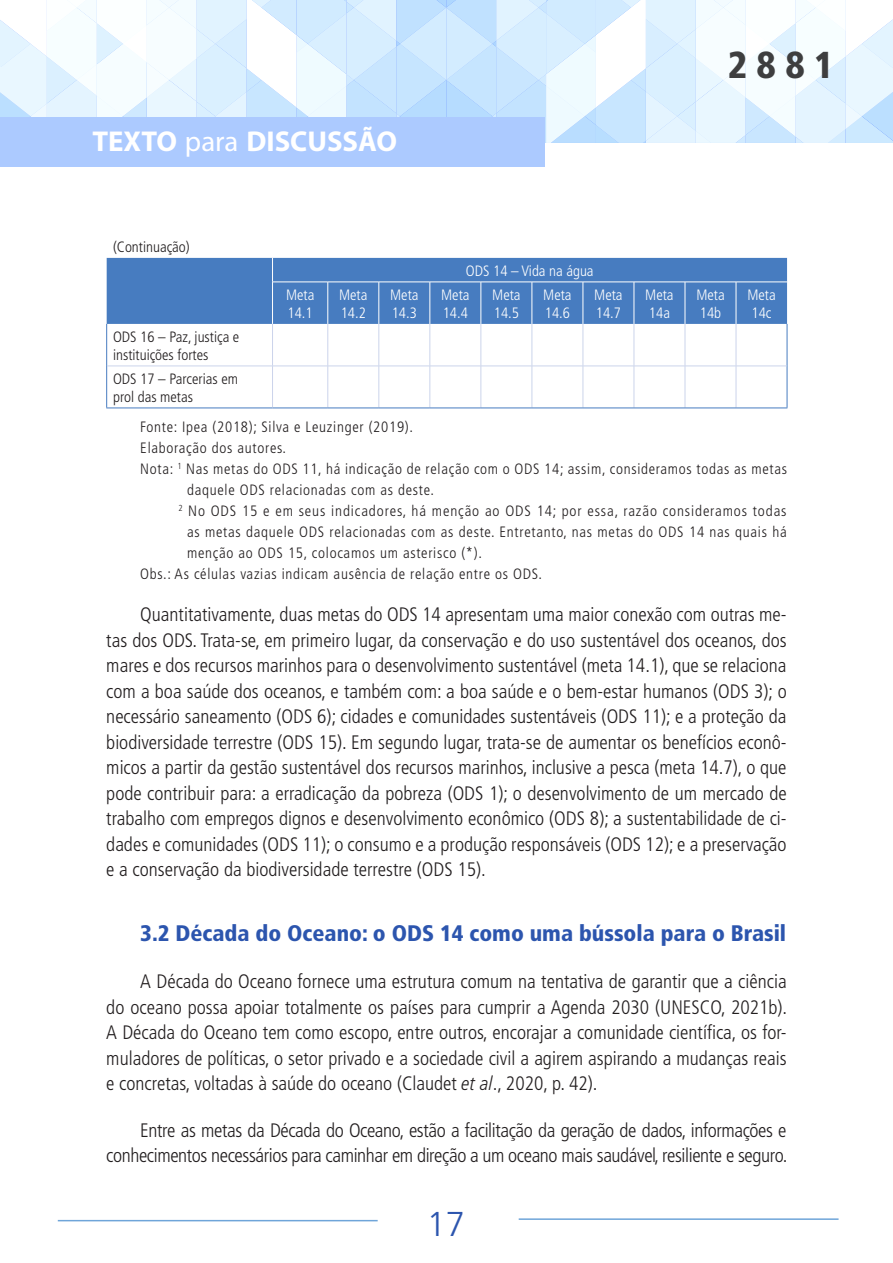
<style>
.page{position:relative;width:893px;height:1263px;background:#fff}
.page>*{position:absolute;margin:0;border:0;box-sizing:border-box;transform-origin:0 0}
.t1{font:900 condensed 37.5px "Frutiger LT Pro";color:#3e3e3f}
.t2{font:300 34.5px "Frutiger LT Pro";color:#2c55ae}
.t3{font:700 28.8px "Myriad Pro";color:#fff}
.titulo_2{font:900 condensed 22.5px "Frutiger LT Pro";color:#2c55ae}
.texto_corrido{font:300 condensed 19.5px/25.5px "Frutiger LT Pro";letter-spacing:-.02em;color:#231f20;text-align:justify}
.fonte_elaboracao_2_m{font:300 condensed 15px/21px "Frutiger LT Pro";letter-spacing:.05em;color:#231f20}
.Cabeçalho_tabela_1_c{font:300 condensed 15px/18px "Frutiger LT Pro";color:#fff}
.miolo_tabela_1_esq{font:300 condensed 15px/18px "Frutiger LT Pro";color:#231f20}
.fonte_elaboracao_3{font:300 condensed 15px "Frutiger LT Pro";letter-spacing:.05em;color:#231f20}
.fonte_elaboracao_1{font:300 condensed 15px "Frutiger LT Pro";letter-spacing:.05em;color:#231f20}
.s1{font-weight:400}
.s2{font-style:italic}
</style>
<div class="page">
<svg style="left:0;top:0;width:893px;height:143px"></svg>
<div style="left:0;top:118px;width:545px;height:49px;background:#accaff"></div>
<hr style="left:519px;top:1218px;width:319px;height:2px;background:#6fa5d9">
<hr style="left:58px;top:1220px;width:320px;height:1px;background:#6fa5d9">
<div style="left:107px;top:258px;width:680px;height:66px;background:#477cc0"></div>
<hr style="left:272px;top:282px;width:1px;height:42px;background:#fff">
<hr style="left:328px;top:282px;width:1px;height:42px;background:#fff">
<hr style="left:379px;top:282px;width:1px;height:42px;background:#fff">
<hr style="left:430px;top:282px;width:1px;height:42px;background:#fff">
<hr style="left:481px;top:282px;width:1px;height:42px;background:#fff">
<hr style="left:532px;top:282px;width:1px;height:42px;background:#fff">
<hr style="left:583px;top:282px;width:1px;height:42px;background:#fff">
<hr style="left:634px;top:282px;width:1px;height:42px;background:#fff">
<hr style="left:685px;top:282px;width:1px;height:42px;background:#fff">
<hr style="left:736px;top:282px;width:1px;height:42px;background:#fff">
<hr style="left:272px;top:282px;width:56px;height:1px;background:#fff">
<hr style="left:328px;top:282px;width:51px;height:1px;background:#fff">
<hr style="left:379px;top:282px;width:51px;height:1px;background:#fff">
<hr style="left:430px;top:282px;width:51px;height:1px;background:#fff">
<hr style="left:481px;top:282px;width:51px;height:1px;background:#fff">
<hr style="left:532px;top:282px;width:51px;height:1px;background:#fff">
<hr style="left:583px;top:282px;width:51px;height:1px;background:#fff">
<hr style="left:634px;top:282px;width:51px;height:1px;background:#fff">
<hr style="left:685px;top:282px;width:51px;height:1px;background:#fff">
<hr style="left:736px;top:282px;width:51px;height:1px;background:#fff">
<hr style="left:106px;top:324px;width:1px;height:42px;background:#477cc0">
<hr style="left:787px;top:324px;width:1px;height:42px;background:#477cc0">
<hr style="left:106px;top:366px;width:1px;height:42px;background:#477cc0">
<hr style="left:787px;top:366px;width:1px;height:42px;background:#477cc0">
<hr style="left:106px;top:408px;width:167px;height:1px;background:#477cc0">
<hr style="left:272px;top:324px;width:1px;height:42px;background:#cbd4eb">
<hr style="left:328px;top:324px;width:1px;height:42px;background:#cbd4eb">
<hr style="left:379px;top:324px;width:1px;height:42px;background:#cbd4eb">
<hr style="left:430px;top:324px;width:1px;height:42px;background:#cbd4eb">
<hr style="left:481px;top:324px;width:1px;height:42px;background:#cbd4eb">
<hr style="left:532px;top:324px;width:1px;height:42px;background:#cbd4eb">
<hr style="left:583px;top:324px;width:1px;height:42px;background:#cbd4eb">
<hr style="left:634px;top:324px;width:1px;height:42px;background:#cbd4eb">
<hr style="left:685px;top:324px;width:1px;height:42px;background:#cbd4eb">
<hr style="left:736px;top:324px;width:1px;height:42px;background:#cbd4eb">
<hr style="left:107px;top:366px;width:166px;height:1px;background:#cbd4eb">
<hr style="left:272px;top:366px;width:1px;height:42px;background:#cbd4eb">
<hr style="left:328px;top:366px;width:1px;height:42px;background:#cbd4eb">
<hr style="left:379px;top:366px;width:1px;height:42px;background:#cbd4eb">
<hr style="left:430px;top:366px;width:1px;height:42px;background:#cbd4eb">
<hr style="left:481px;top:366px;width:1px;height:42px;background:#cbd4eb">
<hr style="left:532px;top:366px;width:1px;height:42px;background:#cbd4eb">
<hr style="left:583px;top:366px;width:1px;height:42px;background:#cbd4eb">
<hr style="left:634px;top:366px;width:1px;height:42px;background:#cbd4eb">
<hr style="left:685px;top:366px;width:1px;height:42px;background:#cbd4eb">
<hr style="left:736px;top:366px;width:1px;height:42px;background:#cbd4eb">
<hr style="left:273px;top:366px;width:55px;height:1px;background:#cbd4eb">
<hr style="left:328px;top:366px;width:51px;height:1px;background:#cbd4eb">
<hr style="left:379px;top:366px;width:51px;height:1px;background:#cbd4eb">
<hr style="left:430px;top:366px;width:51px;height:1px;background:#cbd4eb">
<hr style="left:481px;top:366px;width:51px;height:1px;background:#cbd4eb">
<hr style="left:532px;top:366px;width:51px;height:1px;background:#cbd4eb">
<hr style="left:583px;top:366px;width:51px;height:1px;background:#cbd4eb">
<hr style="left:634px;top:366px;width:51px;height:1px;background:#cbd4eb">
<hr style="left:685px;top:366px;width:51px;height:1px;background:#cbd4eb">
<hr style="left:736px;top:366px;width:51px;height:1px;background:#cbd4eb">
<hr style="left:273px;top:408px;width:55px;height:1px;background:#477cc0">
<hr style="left:328px;top:408px;width:51px;height:1px;background:#477cc0">
<hr style="left:379px;top:408px;width:51px;height:1px;background:#477cc0">
<hr style="left:430px;top:408px;width:51px;height:1px;background:#477cc0">
<hr style="left:481px;top:408px;width:51px;height:1px;background:#477cc0">
<hr style="left:532px;top:408px;width:51px;height:1px;background:#477cc0">
<hr style="left:583px;top:408px;width:51px;height:1px;background:#477cc0">
<hr style="left:634px;top:408px;width:51px;height:1px;background:#477cc0">
<hr style="left:685px;top:408px;width:51px;height:1px;background:#477cc0">
<hr style="left:736px;top:408px;width:51px;height:1px;background:#477cc0">
<h3 class="t3" style="left:92px;top:122px;width:306px">TEXTO <span class="s1">para</span> DISCUSSÃO</h3>
<h1 class="t1" style="left:728px;top:42px;width:108px">2881</h1>
<p class="miolo_tabela_1_esq" style="left:113px;top:237px;width:78px">(Continuação)</p>
<p class="Cabeçalho_tabela_1_c" style="left:286px;top:285px;width:30px">Meta</p>
<p class="Cabeçalho_tabela_1_c" style="left:288px;top:303px;width:27px">14.1</p>
<p class="Cabeçalho_tabela_1_c" style="left:339px;top:285px;width:30px">Meta</p>
<p class="Cabeçalho_tabela_1_c" style="left:341px;top:303px;width:27px">14.2</p>
<p class="Cabeçalho_tabela_1_c" style="left:390px;top:285px;width:30px">Meta</p>
<p class="Cabeçalho_tabela_1_c" style="left:392px;top:303px;width:27px">14.3</p>
<p class="Cabeçalho_tabela_1_c" style="left:466px;top:261px;width:129px">ODS 14 – Vida na água</p>
<p class="Cabeçalho_tabela_1_c" style="left:441px;top:285px;width:30px">Meta</p>
<p class="Cabeçalho_tabela_1_c" style="left:443px;top:303px;width:27px">14.4</p>
<p class="Cabeçalho_tabela_1_c" style="left:492px;top:285px;width:30px">Meta</p>
<p class="Cabeçalho_tabela_1_c" style="left:494px;top:303px;width:27px">14.5</p>
<p class="Cabeçalho_tabela_1_c" style="left:543px;top:285px;width:30px">Meta</p>
<p class="Cabeçalho_tabela_1_c" style="left:545px;top:303px;width:27px">14.6</p>
<p class="Cabeçalho_tabela_1_c" style="left:594px;top:285px;width:30px">Meta</p>
<p class="Cabeçalho_tabela_1_c" style="left:596px;top:303px;width:27px">14.7</p>
<p class="Cabeçalho_tabela_1_c" style="left:645px;top:285px;width:30px">Meta<br>14a</p>
<p class="Cabeçalho_tabela_1_c" style="left:696px;top:285px;width:30px">Meta</p>
<p class="Cabeçalho_tabela_1_c" style="left:700px;top:303px;width:23px">14b</p>
<p class="Cabeçalho_tabela_1_c" style="left:747px;top:285px;width:30px">Meta</p>
<p class="Cabeçalho_tabela_1_c" style="left:752px;top:303px;width:21px">14c</p>
<p class="miolo_tabela_1_esq" style="left:113px;top:327px;width:128px">ODS 16 – Paz, justiça e instituições fortes</p>
<p class="miolo_tabela_1_esq" style="left:113px;top:369px;width:126px">ODS 17 – Parcerias em prol das metas</p>
<p class="fonte_elaboracao_1" style="left:140px;top:418px;width:274px">Fonte: Ipea (2018); Silva e Leuzinger (2019).</p>
<p class="fonte_elaboracao_2_m" style="left:140px;top:437px;width:147px">Elaboração dos autores.</p>
<p class="fonte_elaboracao_2_m" style="left:187px;top:458px;width:601px;text-indent:-47px">Nota: <sup>1</sup> Nas metas do ODS 11, há indicação de relação com o ODS 14; assim, consideramos todas as metas daquele ODS relacionadas com as deste.</p>
<p class="fonte_elaboracao_2_m" style="left:187px;top:500px;width:601px;text-align:justify;text-indent:-9px"><sup>2</sup> No ODS 15 e em seus indicadores, há menção ao ODS 14; por essa, razão consideramos todas as metas daquele ODS relacionadas com as deste. Entretanto, nas metas do ODS 14 nas quais há menção ao ODS 15, colocamos um asterisco (*).</p>
<p class="fonte_elaboracao_3" style="left:140px;top:565px;width:403px">Obs.: As células vazias indicam ausência de relação entre os ODS.</p>
<p class="texto_corrido" style="left:106px;top:602px;width:682px;text-indent:34px">Quantitativamente, duas metas do ODS 14 apresentam uma maior conexão com outras me&shy;tas dos ODS. Trata-se, em primeiro lugar, da conservação e do uso sustentável dos oceanos, dos mares e dos recursos marinhos para o desenvolvimento sustentável (meta 14.1), que se relaciona com a boa saúde dos oceanos, e também com: a boa saúde e o bem-estar humanos (ODS 3); o necessário saneamento (ODS 6); cidades e comunidades sustentáveis (ODS 11); e a proteção da biodiversidade terrestre (ODS 15). Em segundo lugar, trata-se de aumentar os benefícios econô&shy;micos a partir da gestão sustentável dos recursos marinhos, inclusive a pesca (meta 14.7), o que pode contribuir para: a erradicação da pobreza (ODS 1); o desenvolvimento de um mercado de trabalho com empregos dignos e desenvolvimento econômico (ODS 8); a sustentabilidade de ci&shy;dades e comunidades (ODS 11); o consumo e a produção responsáveis (ODS 12); e a preservação e a conservação da biodiversidade terrestre (ODS 15).</p>
<p class="titulo_2" style="left:140px;top:920px;width:647px">3.2 Década do Oceano: o ODS 14 como uma bússola para o Brasil</p>
<p class="texto_corrido" style="left:106px;top:969px;width:682px;text-indent:34px">A Década do Oceano fornece uma estrutura comum na tentativa de garantir que a ciência do oceano possa apoiar totalmente os países para cumprir a Agenda 2030 (UNESCO, 2021b).<br>A Década do Oceano tem como escopo, entre outros, encorajar a comunidade científica, os for&shy;muladores de políticas, o setor privado e a sociedade civil a agirem aspirando a mudanças reais e concretas, voltadas à saúde do oceano (Claudet <span class="s2">et al</span>., 2020, p. 42).</p>
<p class="texto_corrido" style="left:106px;top:1118px;width:683px;text-align:right">Entre as metas da Década do Oceano, estão a facilitação da geração de dados, informações e conhecimentos necessários para caminhar em direção a um oceano mais saudável, resiliente e seguro.</p>
<h2 class="t2" style="left:427px;top:1204px;width:40px">17</h2>
</div>
